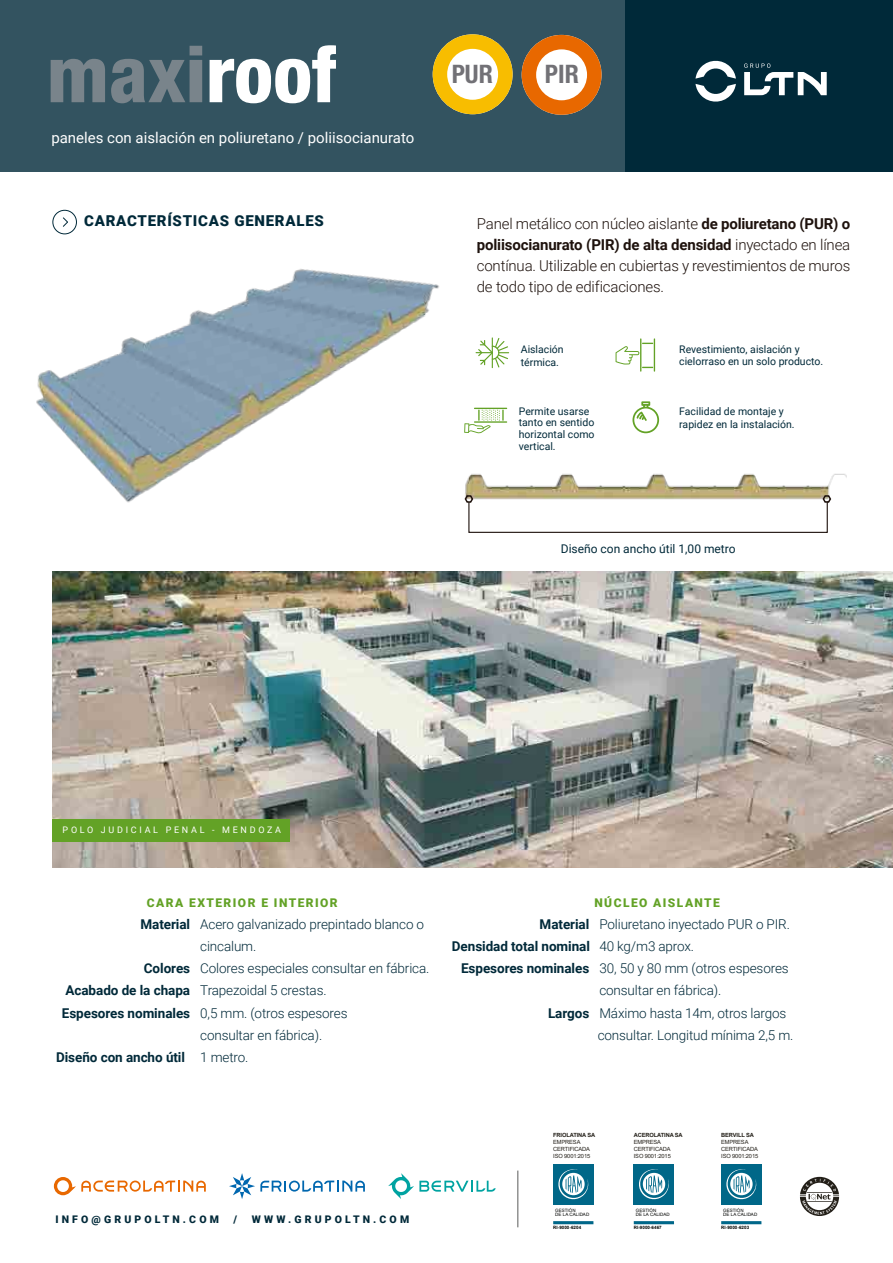
<style>
.page{position:relative;width:893px;height:1263px;background:#fff}
.page>*{position:absolute;margin:0;border:0;box-sizing:border-box;transform-origin:0 0}
.t1{font:700 condensed 25.5px "Helvetica Neue LT Std";color:#727176}
.t2{font:300 15px/21px "Roboto";letter-spacing:-.01em;color:#1e120d;text-align:justify}
.t3{font:15px "Roboto";color:#fff}
.t4{font:900 15px "Roboto";letter-spacing:.05em;color:#002939}
.t5{font:300 13.5px/22.2px "Roboto";letter-spacing:-.01em;color:#002939}
.t6{font:700 13.5px "Roboto";letter-spacing:-.005em;color:#002939}
.t7{font:900 12px "Roboto";letter-spacing:.12em;color:#63a226}
.t8{font:12px "Roboto";color:#002939}
.t9{font:10.5px/11.9px "Roboto";color:#002939}
.t10{font:900 10.5px "Roboto";letter-spacing:.3em;color:#002939}
.t11{font:9px "Roboto";letter-spacing:.3em;color:#fff}
.t12{font:5.7px/6.9px "Arial";letter-spacing:-.02em;color:#231f18}
.t13{font:700 5.7px "Arial";letter-spacing:-.02em;color:#231f18}
.t14{font:4.5px/4.5px "Arial";letter-spacing:.01em;color:#010300}
.t15{font:700 4.5px "Arial";letter-spacing:.01em;color:#010300}
.s1{font-weight:700}
.s2{font-weight:300}
</style>
<div class="page">
<div style="left:0;top:0;width:893px;height:172px;background:#335360"></div>
<div style="left:626px;top:0;width:267px;height:172px;background:#002939"></div>
<img style="left:491px;top:473px;width:356px;height:21px">
<svg style="left:491px;top:494px;width:341px;height:39px"></svg>
<img style="left:53px;top:572px;width:840px;height:295px">
<div style="left:53px;top:210px;width:24px;height:24px;border:1px solid #002939;border-radius:50%"></div>
<svg style="left:63px;top:217px;width:5px;height:10px"></svg>
<svg style="left:695px;top:60px;width:41px;height:42px"></svg>
<svg style="left:744px;top:63px;width:83px;height:32px"></svg>
<div style="left:53px;top:819px;width:237px;height:22px;background:#63a226"></div>
<svg style="left:522px;top:35px;width:79px;height:80px"></svg>
<svg style="left:433px;top:34px;width:80px;height:80px"></svg>
<svg style="left:54px;top:1177px;width:152px;height:18px"></svg>
<svg style="left:229px;top:1173px;width:136px;height:26px"></svg>
<svg style="left:388px;top:1173px;width:108px;height:26px"></svg>
<hr style="left:518px;top:1170px;width:1px;height:57px;background:#5b5c5b">
<svg style="left:800px;top:1177px;width:39px;height:39px"></svg>
<div style="left:634px;top:1164px;width:40px;height:40px;background:#006788"></div>
<svg style="left:634px;top:1221px;width:40px;height:3px"></svg>
<svg style="left:639px;top:1169px;width:30px;height:31px"></svg>
<div style="left:721px;top:1164px;width:40px;height:40px;background:#006788"></div>
<svg style="left:721px;top:1221px;width:40px;height:3px"></svg>
<svg style="left:726px;top:1169px;width:31px;height:31px"></svg>
<div style="left:553px;top:1164px;width:40px;height:40px;background:#006788"></div>
<svg style="left:553px;top:1221px;width:40px;height:3px"></svg>
<svg style="left:558px;top:1169px;width:31px;height:31px"></svg>
<svg style="left:51px;top:59px;width:54px;height:43px"></svg>
<svg style="left:111px;top:46px;width:91px;height:57px"></svg>
<svg style="left:210px;top:45px;width:126px;height:58px"></svg>
<img style="left:36px;top:228px;width:455px;height:305px">
<hr style="left:640px;top:338px;width:1px;height:34px;background:#63a226">
<hr style="left:654px;top:338px;width:1px;height:34px;background:#63a226">
<svg style="left:616px;top:343px;width:37px;height:25px"></svg>
<hr style="left:492px;top:337px;width:1px;height:31px;background:#63a226">
<svg style="left:476px;top:338px;width:33px;height:29px"></svg>
<svg style="left:632px;top:401px;width:27px;height:32px"></svg>
<hr style="left:474px;top:421px;width:33px;height:2px;background:#63a226">
<hr style="left:474px;top:408px;width:33px;height:1px;background:#63a226">
<svg style="left:464px;top:410px;width:40px;height:23px"></svg>
<p class="t3" style="left:51px;top:127px;width:365px">paneles con aislación en poliuretano / poliisocianurato</p>
<p class="t4" style="left:84px;top:211px;width:241px">CARACTERÍSTICAS GENERALES</p>
<h1 class="t1" style="left:452px;top:58px;width:43px">PUR</h1>
<h1 class="t1" style="left:545px;top:58px;width:36px">PIR</h1>
<p class="t2" style="left:477px;top:212px;width:375px">Panel metálico con núcleo aislante <span class="s1">de poliuretano (PUR) o poliisocianurato (PIR) de alta densidad</span> inyectado en línea contínua. Utilizable en cubiertas y revestimientos de muros de todo tipo de edificaciones.</p>
<p class="t9" style="left:521px;top:342px;width:44px;line-height:12.8px">Aislación térmica.</p>
<p class="t9" style="left:519px;top:404px;width:77px">Permite usarse tanto en sentido horizontal como vertical.</p>
<p class="t9" style="left:679px;top:343px;width:146px">Revestimiento, aislación y cielorraso en un solo producto.</p>
<p class="t9" style="left:679px;top:404px;width:117px;line-height:12.8px">Facilidad de montaje y rapidez en la instalación.</p>
<p class="t8" style="left:561px;top:540px;width:176px">Diseño con ancho útil 1,00 metro</p>
<p class="t11" style="left:63px;top:824px;width:220px">POLO JUDICIAL PENAL - MENDOZA</p>
<p class="t7" style="left:147px;top:894px;width:192px">CARA EXTERIOR E INTERIOR</p>
<p class="t5" style="left:140px;top:912px;width:285px"><span class="s1">Material</span> Acero galvanizado prepintado blanco o</p>
<p class="t5" style="left:200px;top:935px;width:58px">cincalum.</p>
<p class="t5" style="left:144px;top:957px;width:287px"><span class="s1">Colores</span> Colores especiales consultar en fábrica.</p>
<p class="t5" style="left:65px;top:979px;width:263px"><span class="s1">Acabado de la chapa</span> Trapezoidal 5 crestas.</p>
<p class="t5" style="left:62px;top:1001px;width:287px"><span class="s1">Espesores nominales</span> 0,5 mm. (otros espesores</p>
<p class="t5" style="left:200px;top:1023px;width:123px">consultar en fábrica).</p>
<p class="t6" style="left:56px;top:1048px;width:194px">Diseño con ancho útil <span class="s2">1 metro.</span></p>
<p class="t7" style="left:594px;top:894px;width:127px">NÚCLEO AISLANTE</p>
<p class="t5" style="left:452px;top:912px;width:339px;text-indent:88px"><span class="s1">Material</span> Poliuretano inyectado PUR o PIR.<br><span class="s1">Densidad total nominal</span> 40 kg/m3 aprox.</p>
<p class="t5" style="left:461px;top:957px;width:329px"><span class="s1">Espesores nominales</span> 30, 50 y 80 mm (otros espesores</p>
<p class="t5" style="left:599px;top:979px;width:123px">consultar en fábrica).</p>
<p class="t5" style="left:548px;top:1001px;width:240px"><span class="s1">Largos</span> Máximo hasta 14m, otros largos</p>
<p class="t5" style="left:598px;top:1023px;width:197px">consultar. Longitud mínima 2,5 m.</p>
<p class="t10" style="left:55px;top:1211px;width:165px">INFO@GRUPOLTN.COM</p>
<p class="t10" style="left:234px;top:1211px;width:5px">/</p>
<p class="t10" style="left:252px;top:1211px;width:159px">WWW.GRUPOLTN.COM</p>
<p class="t13" style="left:553px;top:1131px;width:44px">FRIOLATINA SA</p>
<p class="t12" style="left:553px;top:1138px;width:39px">EMPRESA<br>CERTIFICADA<br>ISO 9001:2015</p>
<p class="t14" style="left:555px;top:1208px;width:36px">GESTIÓN<br>DE LA CALIDAD</p>
<p class="t15" style="left:553px;top:1224px;width:30px">RI-9000-6204</p>
<p class="t13" style="left:634px;top:1131px;width:50px">ACEROLATINA SA</p>
<p class="t12" style="left:634px;top:1138px;width:39px">EMPRESA<br>CERTIFICADA<br>ISO 9001:2015</p>
<p class="t14" style="left:636px;top:1208px;width:36px">GESTIÓN<br>DE LA CALIDAD</p>
<p class="t15" style="left:634px;top:1224px;width:30px">RI-9000-6467</p>
<p class="t13" style="left:721px;top:1131px;width:34px">BERVILL SA</p>
<p class="t12" style="left:721px;top:1138px;width:39px">EMPRESA<br>CERTIFICADA<br>ISO 9001:2015</p>
<p class="t14" style="left:723px;top:1208px;width:36px">GESTIÓN<br>DE LA CALIDAD</p>
<p class="t15" style="left:721px;top:1224px;width:30px">RI-9000-6203</p>
</div>
